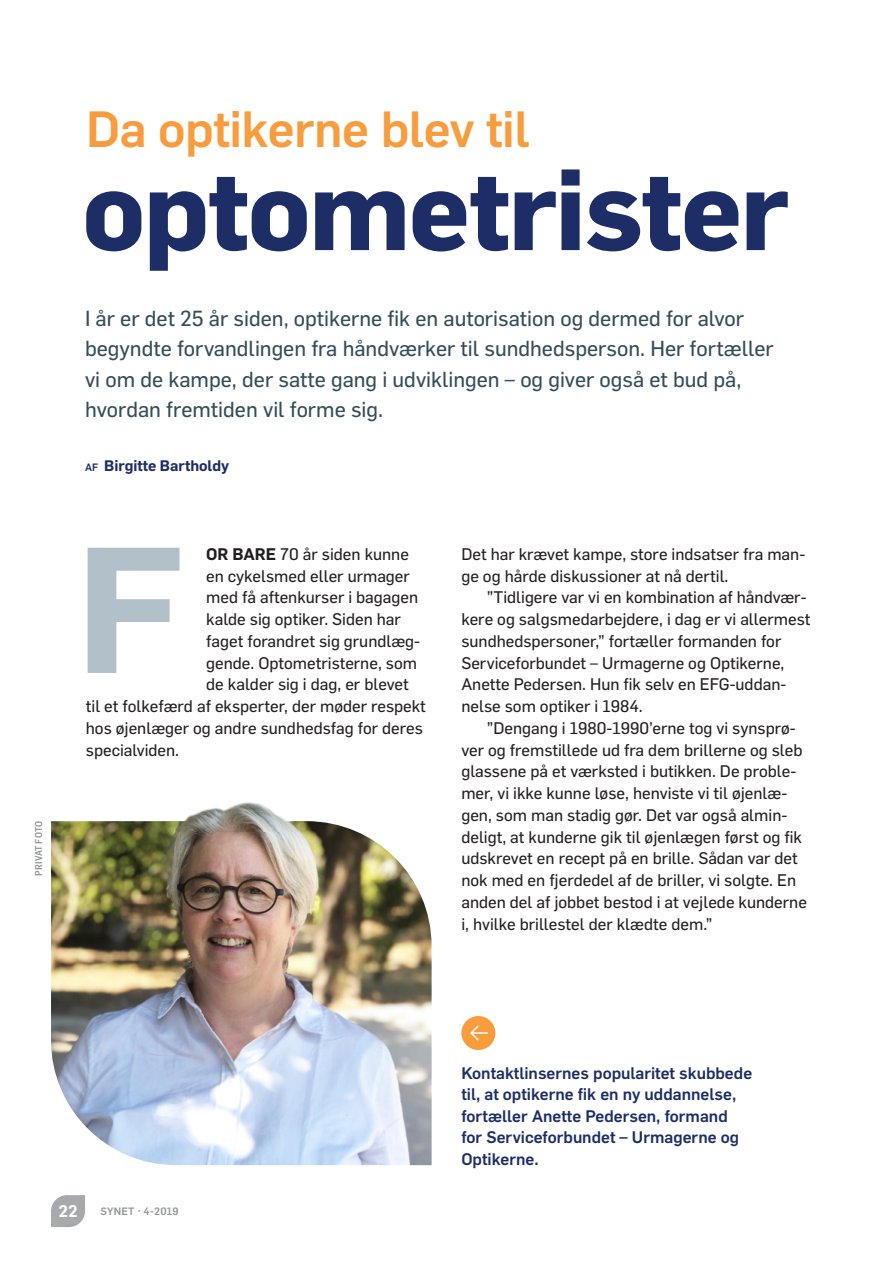
<style>
.page{position:relative;width:893px;height:1263px;background:#fff}
.page>*{position:absolute;margin:0;border:0;box-sizing:border-box;transform-origin:0 0}
.t1{font:600 175.65px "Flama";color:#b1c0c9;scale:1.05 1}
.t2{font:700 109.5px "Flama";letter-spacing:-.015em;color:#1d2e66}
.t3{font:500 49.95px "Flama";letter-spacing:-.01em;color:#f89d3d}
.t4{font:21.3px/30.5px "Flama Basic";color:#344d59}
.t5{font:16.5px/21.8px "Flama Basic";color:#231f20}
.t6{font:500 16.5px/21.5px "Flama";color:#1d2e66}
.t7{font:600 16.5px "Flama";color:#fff}
.t8{font:600 15px "Flama";color:#1d2e66}
.t9{font:500 10.5px "Flama";letter-spacing:.025em;color:#939598}
.t10{font:500 9.75px "Flama Semicondensed";letter-spacing:-.005em;color:#8a8c8f}
.s1{font-weight:500;font-size:10.5px}
.s2{font-family:"Flama";font-weight:600}
</style>
<div class="page">
<img style="left:51px;top:821px;width:381px;height:344px">
<img style="left:160px;top:802px;width:162px;height:30px">
<div style="left:461px;top:1016px;width:34px;height:34px;background:#f89d3d;border-radius:50%"></div>
<svg style="left:470px;top:1025px;width:17px;height:16px"></svg>
<svg style="left:51px;top:1195px;width:34px;height:32px"></svg>
<p class="t10" style="left:32px;top:876px;width:56px;rotate:-90deg">PRIVAT FOTO</p>
<h3 class="t3" style="left:86px;top:93px;width:445px">Da optikerne blev til</h3>
<h2 class="t2" style="left:82px;top:132px;width:708px">optometrister</h2>
<p class="t4" style="left:85px;top:301px;width:690px">I år er det 25 år siden, optikerne fik en autorisation og dermed for alvor begyndte forvandlingen fra håndværker til sundhedsperson. Her fortæller vi om de kampe, der satte gang i udviklingen – og giver også et bud på, hvordan fremtiden vil forme sig.</p>
<p class="t8" style="left:85px;top:455px;width:146px"><span class="s1">AF</span> Birgitte Bartholdy</p>
<p class="t5" style="left:206px;top:542px;width:204px"><span class="s2">OR BARE</span> 70 år siden kunne</p>
<p class="t5" style="left:206px;top:564px;width:205px">en cykelsmed eller urmager</p>
<p class="t5" style="left:206px;top:585px;width:213px">med få aftenkurser i bagagen</p>
<p class="t5" style="left:206px;top:607px;width:196px">kalde sig optiker. Siden har</p>
<p class="t5" style="left:206px;top:629px;width:215px">faget forandret sig grundlæg-</p>
<p class="t5" style="left:206px;top:651px;width:212px">gende. Optometristerne, som</p>
<p class="t5" style="left:206px;top:672px;width:204px">de kalder sig i dag, er blevet</p>
<p class="t5" style="left:86px;top:694px;width:341px">til et folkefærd af eksperter, der møder respekt</p>
<p class="t5" style="left:86px;top:716px;width:339px">hos øjenlæger og andre sundhedsfag for deres</p>
<p class="t5" style="left:86px;top:738px;width:95px">specialviden.</p>
<h1 class="t1" style="left:75px;top:483px;width:106px">F</h1>
<p class="t5" style="left:461px;top:542px;width:345px">Det har krævet kampe, store indsatser fra man&shy;ge og hårde diskussioner at nå dertil.</p>
<p class="t5" style="left:461px;top:585px;width:350px;text-indent:26px">”Tidligere var vi en kombination af håndvær&shy;kere og salgsmedarbejdere, i dag er vi allermest sundhedspersoner,” fortæller formanden for Serviceforbundet – Urmagerne og Optikerne, Anette Pedersen. Hun fik selv en EFG-uddan&shy;nelse som optiker i 1984.</p>
<p class="t5" style="left:461px;top:716px;width:347px;text-indent:26px">”Dengang i 1980-1990’erne tog vi synsprø&shy;ver og fremstillede ud fra dem brillerne og sleb glassene på et værksted i butikken. De proble&shy;mer, vi ikke kunne løse, henviste vi til øjenlæ&shy;gen, som man stadig gør. Det var også almin&shy;deligt, at kunderne gik til øjenlægen først og fik udskrevet en recept på en brille. Sådan var det nok med en fjerdedel af de briller, vi solgte. En anden del af jobbet bestod i at vejlede kunderne i, hvilke brillestel der klædte dem.”</p>
<p class="t7" style="left:58px;top:1199px;width:21px">22</p>
<p class="t9" style="left:100px;top:1204px;width:80px">SYNET · 4-2019</p>
<p class="t6" style="left:461px;top:1061px;width:292px">Kontaktlinsernes popularitet skubbede til, at optikerne fik en ny uddannelse, fortæller Anette Pedersen, formand for Serviceforbundet – Urmagerne og Optikerne.</p>
</div>
